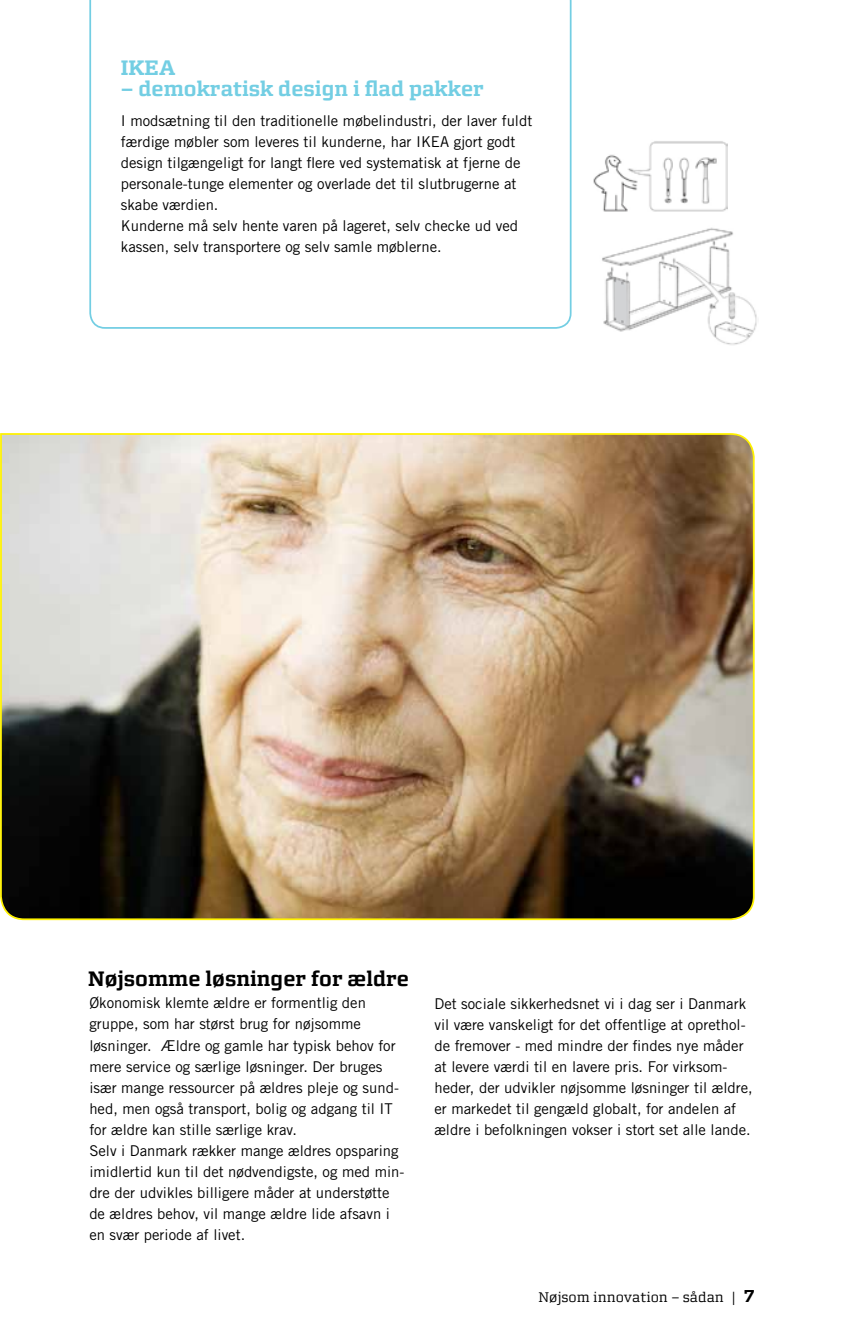
<style>
.page{position:relative;width:844px;height:1340px;background:#fff}
.page>*{position:absolute;margin:0;border:0;box-sizing:border-box;transform-origin:0 0}
.t1{font:700 21px "Morgan Avec";color:#73cee3}
.t2{font:700 21px "Morgan Avec";color:#000}
.t3{font:14.88px/21px "Trade Gothic LT Std";color:#000}
.t4{font:14px "Morgan Avec";color:#000}
.s1{font-weight:700;font-size:17.5px}
</style>
<div class="page">
<img style="left:593px;top:141px;width:134px;height:71px">
<img style="left:602px;top:227px;width:155px;height:118px">
<svg style="left:89px;top:0;width:483px;height:329px"></svg>
<img style="left:0;top:433px;width:755px;height:488px">
<h1 class="t1" style="left:121px;top:55px;width:55px">IKEA</h1>
<h1 class="t1" style="left:121px;top:76px;width:364px">– demokratisk design i flad pakker</h1>
<p class="t3" style="left:121px;top:110px;width:413px">I modsætning til den traditionelle møbelindustri, der laver fuldt færdige møbler som leveres til kunderne, har IKEA gjort godt design tilgængeligt for langt flere ved systematisk at fjerne de personale-tunge elementer og overlade det til slutbrugerne at skabe værdien.<br>Kunderne må selv hente varen på lageret, selv checke ud ved kassen, selv transportere og selv samle møblerne.</p>
<h1 class="t2" style="left:88px;top:966px;width:322px">Nøjsomme løsninger for ældre</h1>
<p class="t3" style="left:89px;top:992px;width:316px">Økonomisk klemte ældre er formentlig den gruppe, som har størst brug for nøjsomme løsninger. Ældre og gamle har typisk behov for mere service og særlige løsninger. Der bruges især mange ressourcer på ældres pleje og sund&shy;hed, men også transport, bolig og adgang til IT for ældre kan stille særlige krav.<br>Selv i Danmark rækker mange ældres opsparing imidlertid kun til det nødvendigste, og med min&shy;dre der udvikles billigere måder at understøtte de ældres behov, vil mange ældre lide afsavn i en svær periode af livet.</p>
<p class="t3" style="left:434px;top:992px;width:320px">Det sociale sikkerhedsnet vi i dag ser i Danmark vil være vanskeligt for det offentlige at oprethol&shy;de fremover - med mindre der findes nye måder at levere værdi til en lavere pris. For virksom&shy;heder, der udvikler nøjsomme løsninger til ældre, er markedet til gengæld globalt, for andelen af ældre i befolkningen vokser i stort set alle lande.</p>
<p class="t4" style="left:538px;top:1288px;width:218px">Nøjsom innovation – sådan | <span class="s1">7</span></p>
</div>
